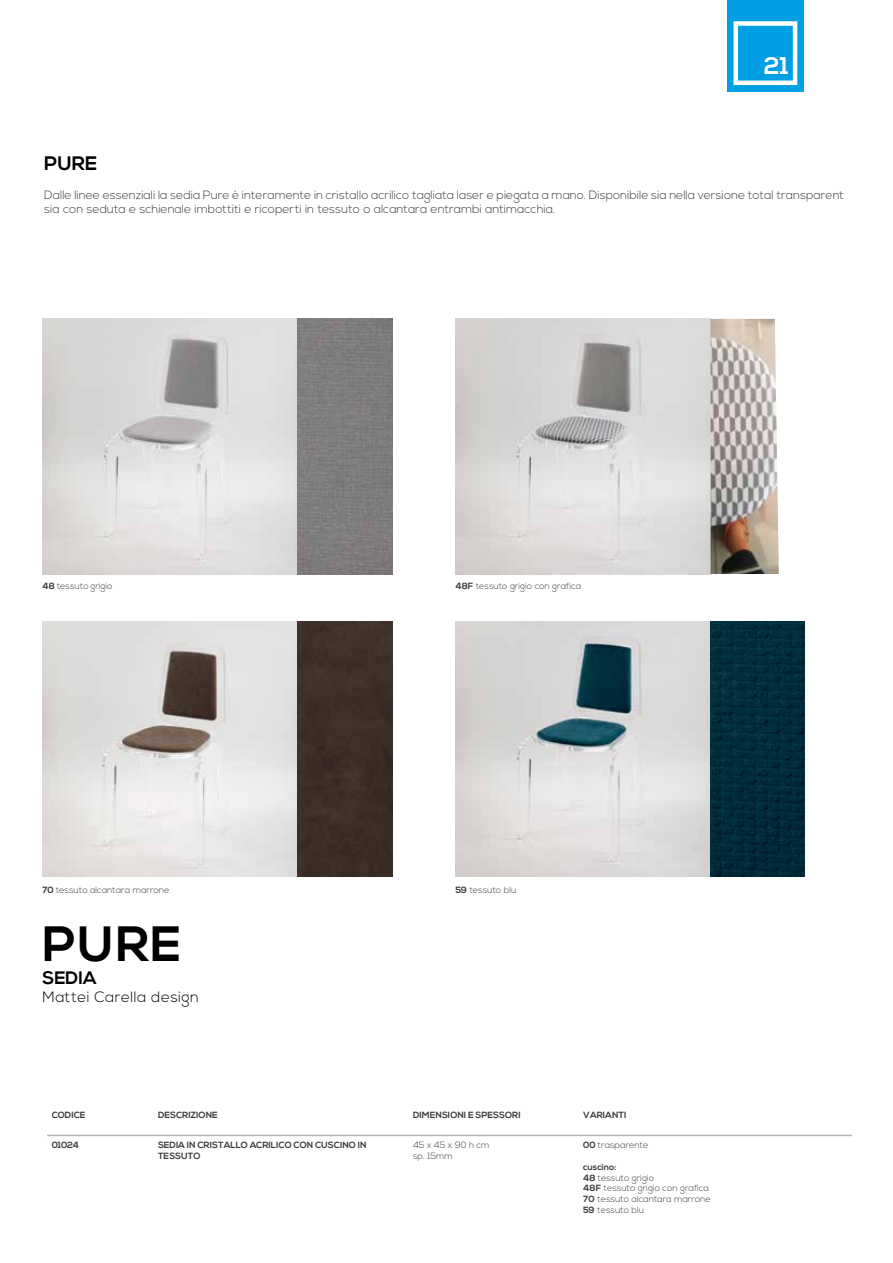
<style>
.page{position:relative;width:893px;height:1263px;background:#fff}
.page>*{position:absolute;margin:0;border:0;box-sizing:border-box;transform-origin:0 0}
.t1{font:700 49.5px "Nexa";color:#000}
.t2{font:700 24px "Nexa";color:#fff}
.t3{font:700 19.5px "Nexa";color:#000}
.t4{font:700 18px "Nexa";color:#000}
.t5{font:300 15px "Nexa";letter-spacing:.03em;color:#000}
.t6{font:300 12px/14.4px "Nexa";color:#3c3c3b}
.t7{font:300 9px/10.8px "Nexa";color:#3c3c3b}
.t8{font:700 9px/10.8px "Nexa";color:#3c3c3b}
.s1{font-weight:700}
</style>
<div class="page">
<div style="left:727px;top:0;width:77px;height:92px;background:#009fe3"></div>
<div style="left:733px;top:21px;width:64px;height:64px;border:4px solid #fff"></div>
<img style="left:455px;top:319px;width:324px;height:255px">
<img style="left:455px;top:621px;width:350px;height:255px">
<img style="left:43px;top:319px;width:349px;height:255px">
<img style="left:43px;top:621px;width:349px;height:255px">
<hr style="left:47px;top:1135px;width:105px;height:1px;background:#b3b2b2">
<hr style="left:152px;top:1135px;width:255px;height:1px;background:#b3b2b2">
<hr style="left:407px;top:1135px;width:170px;height:1px;background:#b3b2b2">
<hr style="left:577px;top:1135px;width:275px;height:1px;background:#b3b2b2">
<h2 class="t2" style="left:764px;top:52px;width:26px">21</h2>
<h3 class="t3" style="left:44px;top:152px;width:55px">PURE</h3>
<p class="t6" style="left:44px;top:188px;width:801px">Dalle linee essenziali la sedia Pure è interamente in cristallo acrilico tagliata laser e piegata a mano. Disponibile sia nella versione total transparent sia con seduta e schienale imbottiti e ricoperti in tessuto o alcantara entrambi antimacchia.</p>
<p class="t7" style="left:43px;top:581px;width:72px"><span class="s1">48</span> tessuto grigio</p>
<p class="t7" style="left:43px;top:884px;width:128px"><span class="s1">70</span> tessuto alcantara marrone</p>
<h1 class="t1" style="left:43px;top:915px;width:140px">PURE</h1>
<h3 class="t4" style="left:43px;top:967px;width:56px">SEDIA</h3>
<p class="t5" style="left:43px;top:988px;width:158px">Mattei Carella design</p>
<p class="t7" style="left:455px;top:581px;width:127px"><span class="s1">48F</span> tessuto grigio con grafica</p>
<p class="t7" style="left:455px;top:884px;width:62px"><span class="s1">59</span> tessuto blu</p>
<p class="t8" style="left:52px;top:1109px;width:35px">CODICE</p>
<p class="t8" style="left:158px;top:1109px;width:61px">DESCRIZIONE</p>
<p class="t8" style="left:413px;top:1109px;width:109px">DIMENSIONI E SPESSORI</p>
<p class="t8" style="left:583px;top:1109px;width:45px">VARIANTI</p>
<p class="t8" style="left:52px;top:1140px;width:29px">01024</p>
<p class="t8" style="left:158px;top:1140px;width:210px">SEDIA IN CRISTALLO ACRILICO CON CUSCINO IN<br>TESSUTO</p>
<p class="t7" style="left:413px;top:1140px;width:78px">45 x 45 x 90 h cm sp. 15mm</p>
<p class="t7" style="left:583px;top:1140px;width:67px"><span class="s1">00</span> trasparente</p>
<p class="t7" style="left:583px;top:1162px;width:129px"><span class="s1">cuscino:<br>48</span> tessuto grigio<br><span class="s1">48F</span> tessuto grigio con grafica<br><span class="s1">70</span> tessuto alcantara marrone<br><span class="s1">59</span> tessuto blu</p>
</div>
